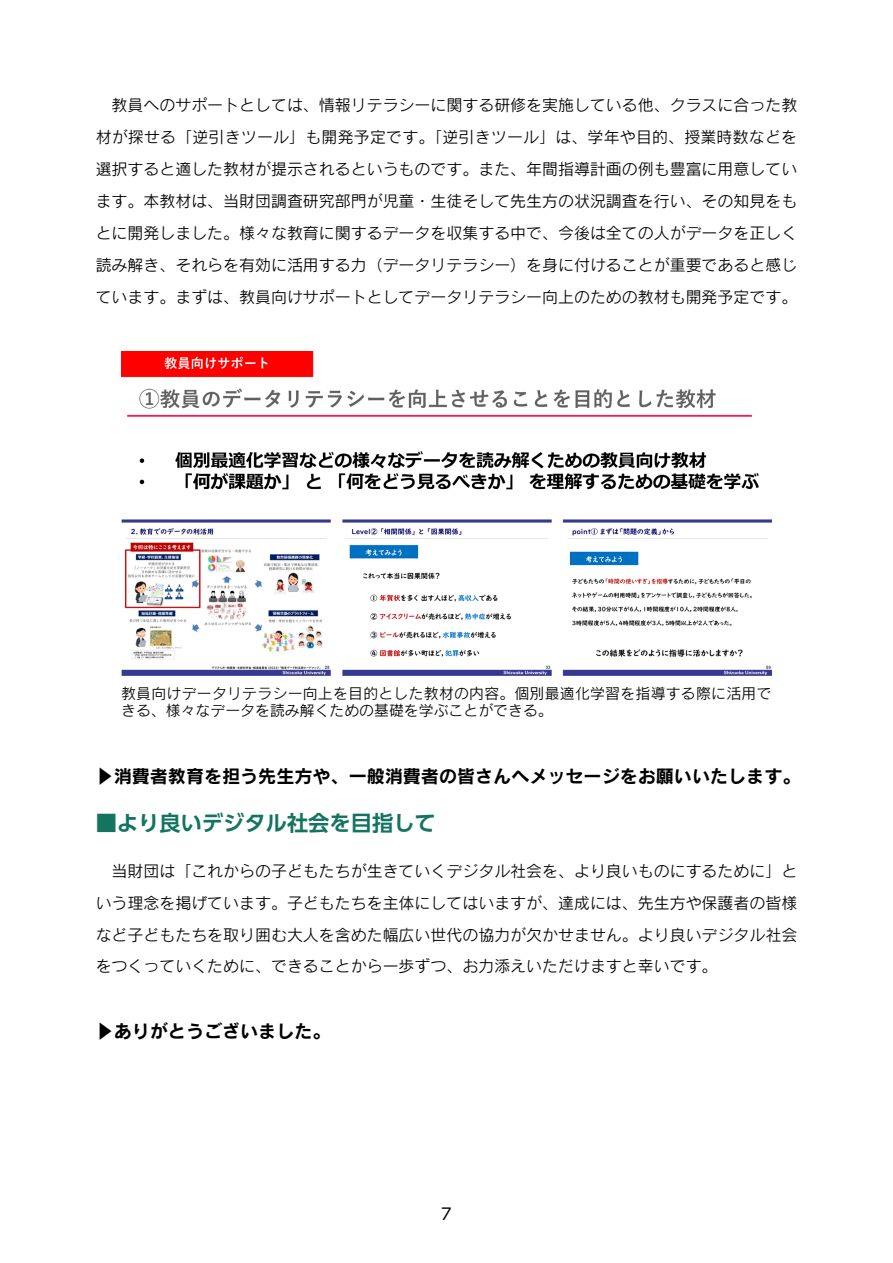
<style>
.page{position:relative;width:893px;height:1263px;background:#fff}
.page>*{position:absolute;margin:0;border:0;box-sizing:border-box;transform-origin:0 0}
.t1{font:700 21.3px "UD Shin Go Pr 6 N De";color:#137460}
.t2{font:18px "Rodin Pro N B";color:#000}
.t3{font:15.9px/32px "Rodin Pro N M";color:#000;text-align:justify}
.t4{font:15.9px "UD Shin Go Pr 6 N";color:#000}
.t5{font:14.85px/17px "Rodin Pro N M";letter-spacing:.015em;color:#000}
</style>
<div class="page">
<img style="left:121px;top:351px;width:651px;height:325px">
<p class="t3" style="left:96px;top:89px;width:703px">　教員へのサポートとしては、情報リテラシーに関する研修を実施している他、クラスに合った教材が探せる「逆引きツール」も開発予定です。「逆引きツール」は、学年や目的、授業時数などを選択すると適した教材が提示されるというものです。また、年間指導計画の例も豊富に用意しています。本教材は、当財団調査研究部門が児童・生徒そして先生方の状況調査を行い、その知見をもとに開発しました。様々な教育に関するデータを収集する中で、今後は全ての人がデータを正しく読み解き、それらを有効に活用する力（データリテラシー）を身に付けることが重要であると感じています。まずは、教員向けサポートとしてデータリテラシー向上のための教材も開発予定です。</p>
<p class="t5" style="left:121px;top:684px;width:652px">教員向けデータリテラシー向上を目的とした教材の内容。個別最適化学習を指導する際に活用できる、様々なデータを読み解くための基礎を学ぶことができる。</p>
<p class="t2" style="left:96px;top:764px;width:706px">▶消費者教育を担う先生方や、一般消費者の皆さんへメッセージをお願いいたします。</p>
<h1 class="t1" style="left:96px;top:805px;width:342px">■より良いデジタル社会を目指して</h1>
<p class="t3" style="left:96px;top:854px;width:703px">　当財団は「これからの子どもたちが生きていくデジタル社会を、より良いものにするために」という理念を掲げています。子どもたちを主体にしてはいますが、達成には、先生方や保護者の皆様など子どもたちを取り囲む大人を含めた幅広い世代の協力が欠かせません。より良いデジタル社会をつくっていくために、できることから一歩ずつ、お力添えいただけますと幸いです。</p>
<p class="t2" style="left:96px;top:1019px;width:236px">▶ありがとうございました。</p>
<p class="t4" style="left:441px;top:1201px;width:12px">7</p>
</div>
